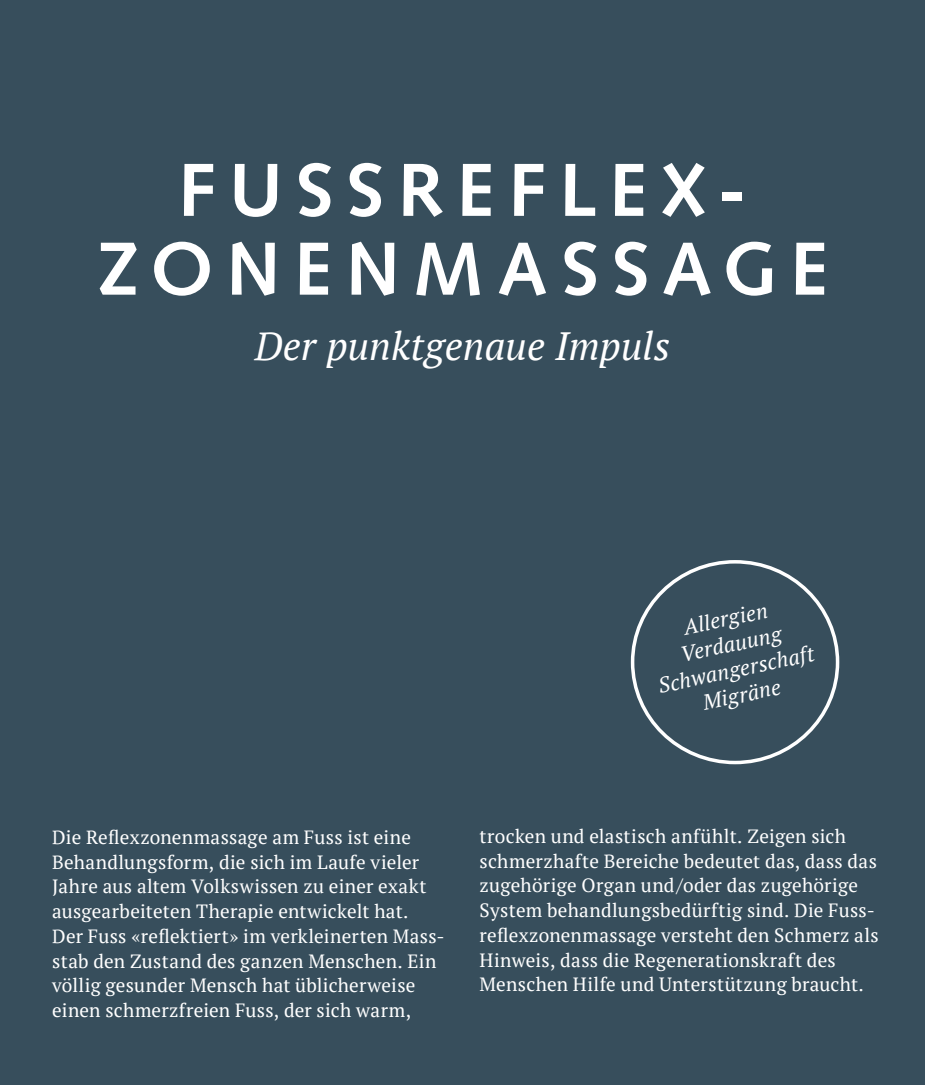
<style>
.page{position:relative;width:925px;height:1085px;background:#fff}
.page>*{position:absolute;margin:0;border:0;box-sizing:border-box;transform-origin:0 0}
.t1{font:700 74.92px/78.8px "Syntax LT Std";letter-spacing:.175em;color:#fff;text-align:center}
.t2{font:italic 39.38px "PT Serif";letter-spacing:.005em;color:#fff}
.t3{font:italic 21.38px/25.9px "PT Serif";color:#fff;text-align:center}
.t4{font:19.12px/24.8px "PT Serif";letter-spacing:.015em;color:#fff}
</style>
<div class="page">
<div style="left:0;top:0;width:925px;height:1084px;background:#374e5c"></div>
<div style="left:631px;top:560px;width:208px;height:204px;border:4px solid #fff;border-radius:50%"></div>
<h1 class="t1" style="left:97px;top:151px;width:732px">FUSSREFLEX-<br>ZONENMASSAGE</h1>
<h2 class="t2" style="left:255px;top:321px;width:417px">Der punktgenaue Impuls</h2>
<p class="t3" style="left:645px;top:622px;width:160px;rotate:-12deg">Allergien<br>Verdauung<br>Schwangerschaft<br>Migräne</p>
<p class="t4" style="left:52px;top:824px;width:394px">Die Reflexzonenmassage am Fuss ist eine Behandlungsform, die sich im Laufe vieler Jahre aus altem Volkswissen zu einer exakt ausgearbeiteten Therapie entwickelt hat.<br>Der Fuss «reflektiert» im verkleinerten Mass&shy;stab den Zustand des ganzen Menschen. Ein völlig gesunder Mensch hat üblicherweise einen schmerzfreien Fuss, der sich warm,</p>
<p class="t4" style="left:479px;top:823px;width:401px">trocken und elastisch anfühlt. Zeigen sich schmerzhafte Bereiche bedeutet das, dass das zugehörige Organ und/oder das zugehörige System behandlungsbedürftig sind. Die Fuss&shy;reflexzonenmassage versteht den Schmerz als Hinweis, dass die Regenerationskraft des Menschen Hilfe und Unterstützung braucht.</p>
</div>
